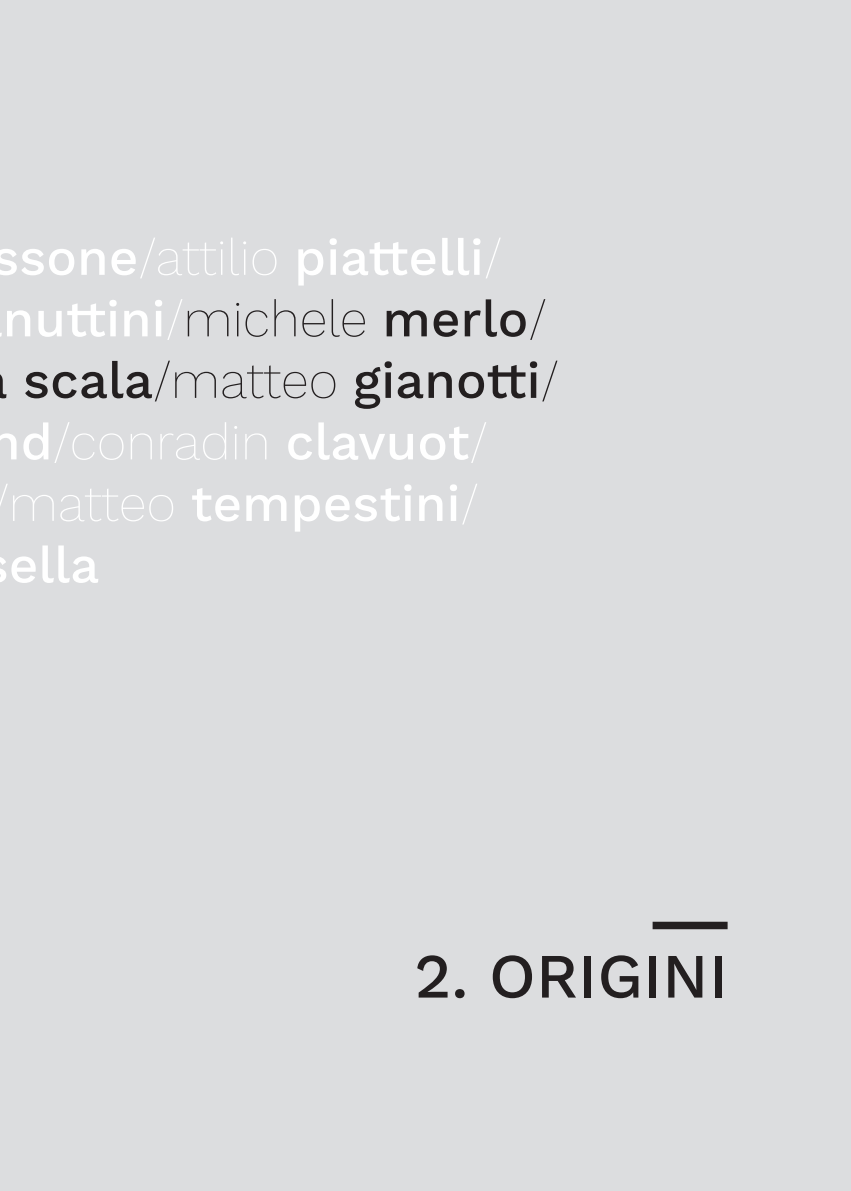
<style>
.page{position:relative;width:851px;height:1191px;background:#fff}
.page>*{position:absolute;margin:0;border:0;box-sizing:border-box;transform-origin:0 0}
.t1{font:500 63px "Work Sans";color:#231f20}
.t2{font:500 51px "Work Sans";color:#fff}
.t3{font:200 51px "Work Sans";color:#231f20}
.t4{font:500 51px "Work Sans";color:#231f20}
.t5{font:200 51px "Work Sans";color:#fff}
.s1{font-weight:200}
.s2{font-weight:500;color:#fff}
.s3{color:#fff}
.s4{font-weight:500}
</style>
<div class="page">
<div style="left:0;top:0;width:850px;height:1191px;background:#dcdddf"></div>
<div style="left:652px;top:921px;width:75px;height:8px;background:#231f20"></div>
<p class="t2" style="left:-8px;top:227px;width:511px">ssone<span class="s1">/attilio</span> piattelli<span class="s1">/</span></p>
<p class="t3" style="left:3px;top:289px;width:546px"><span class="s2">nuttini</span><span class="s3">/</span>michele <span class="s4">merlo</span>/</p>
<p class="t4" style="left:23px;top:350px;width:537px">scala<span class="s1">/matteo</span> gianotti<span class="s1">/</span></p>
<p class="t5" style="left:-11px;top:412px;width:500px"><span class="s4">nd</span>/conradin <span class="s4">clavuot</span>/</p>
<p class="t2" style="left:-9px;top:473px;width:489px"><span class="s1">/matteo</span> tempestini<span class="s1">/</span></p>
<p class="t2" style="left:9px;top:535px;width:92px">ella</p>
<p class="t1" style="left:414px;top:939px;width:315px">2. ORIGINI</p>
</div>
